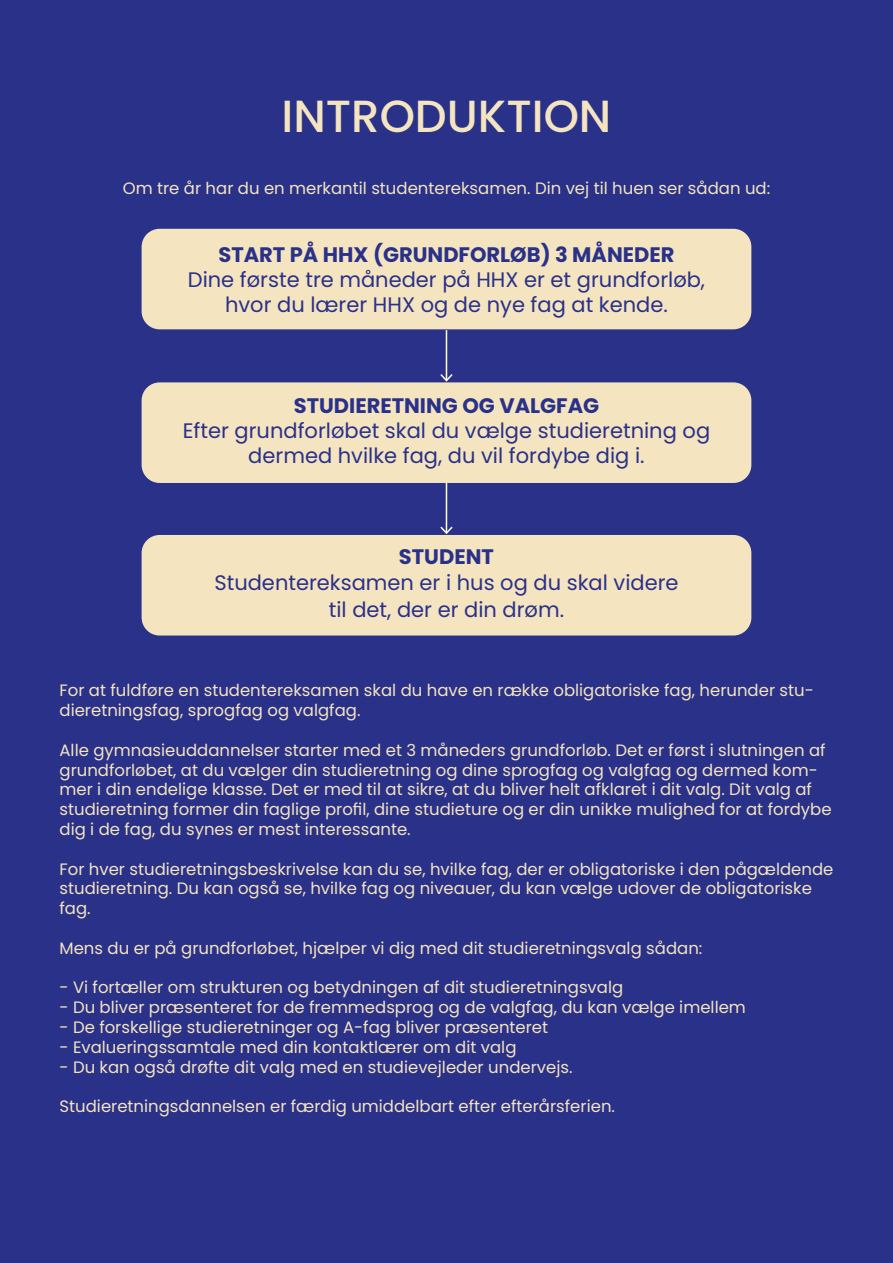
<style>
.page{position:relative;width:893px;height:1263px;background:#2a3189}
.page>*{position:absolute;margin:0;border:0;box-sizing:border-box;transform-origin:0 0}
.t1{font:500 45px "Poppins";color:#f4e4c0}
.t2{font:21px/25.2px "Poppins";color:#2a3189;text-align:center}
.t3{font:700 21px "Poppins";color:#2a3189}
.t4{font:16.5px/19.8px "Poppins";color:#f4e4c0}
</style>
<div class="page">
<div style="left:142px;top:229px;width:609px;height:100px;background:#f4e4c0;border-radius:18px"></div>
<div style="left:142px;top:382px;width:609px;height:101px;background:#f4e4c0;border-radius:18px"></div>
<div style="left:142px;top:535px;width:609px;height:100px;background:#f4e4c0;border-radius:18px"></div>
<hr style="left:446px;top:330px;width:1px;height:51px;background:#fff">
<svg style="left:439px;top:372px;width:15px;height:11px"></svg>
<hr style="left:446px;top:483px;width:1px;height:50px;background:#fff">
<svg style="left:440px;top:525px;width:13px;height:10px"></svg>
<h1 class="t1" style="left:282px;top:90px;width:331px">INTRODUKTION</h1>
<p class="t4" style="left:123px;top:178px;width:649px">Om tre år har du en merkantil studentereksamen. Din vej til huen ser sådan ud:</p>
<p class="t3" style="left:218px;top:242px;width:458px">START PÅ HHX (GRUNDFORLØB) 3 MÅNEDER</p>
<p class="t2" style="left:188px;top:267px;width:519px">Dine første tre måneder på HHX er et grundforløb, hvor du lærer HHX og de nye fag at kende.</p>
<p class="t3" style="left:294px;top:393px;width:307px">STUDIERETNING OG VALGFAG</p>
<p class="t2" style="left:183px;top:418px;width:529px">Efter grundforløbet skal du vælge studieretning og dermed hvilke fag, du vil fordybe dig i.</p>
<p class="t3" style="left:399px;top:545px;width:96px">STUDENT</p>
<p class="t2" style="left:214px;top:569px;width:466px;line-height:27px">Studentereksamen er i hus og du skal videre til det, der er din drøm.</p>
<p class="t4" style="left:60px;top:681px;width:756px">For at fuldføre en studentereksamen skal du have en række obligatoriske fag, herunder stu&shy;dieretningsfag, sprogfag og valgfag.</p>
<p class="t4" style="left:60px;top:740px;width:774px">Alle gymnasieuddannelser starter med et 3 måneders grundforløb. Det er først i slutningen af grundforløbet, at du vælger din studieretning og dine sprogfag og valgfag og dermed kom&shy;mer i din endelige klasse. Det er med til at sikre, at du bliver helt afklaret i dit valg. Dit valg af studieretning former din faglige profil, dine studieture og er din unikke mulighed for at fordybe dig i de fag, du synes er mest interessante.</p>
<p class="t4" style="left:60px;top:859px;width:775px">For hver studieretningsbeskrivelse kan du se, hvilke fag, der er obligatoriske i den pågældende studieretning. Du kan også se, hvilke fag og niveauer, du kan vælge udover de obligatoriske fag.</p>
<p class="t4" style="left:60px;top:938px;width:644px">Mens du er på grundforløbet, hjælper vi dig med dit studieretningsvalg sådan:</p>
<p class="t4" style="left:60px;top:978px;width:565px">- Vi fortæller om strukturen og betydningen af dit studieretningsvalg</p>
<p class="t4" style="left:60px;top:997px;width:688px">- Du bliver præsenteret for de fremmedsprog og de valgfag, du kan vælge imellem</p>
<p class="t4" style="left:60px;top:1017px;width:490px">- De forskellige studieretninger og A-fag bliver præsenteret</p>
<p class="t4" style="left:60px;top:1037px;width:458px">- Evalueringssamtale med din kontaktlærer om dit valg</p>
<p class="t4" style="left:60px;top:1057px;width:514px">- Du kan også drøfte dit valg med en studievejleder undervejs.</p>
<p class="t4" style="left:60px;top:1096px;width:557px">Studieretningsdannelsen er færdig umiddelbart efter efterårsferien.</p>
</div>
